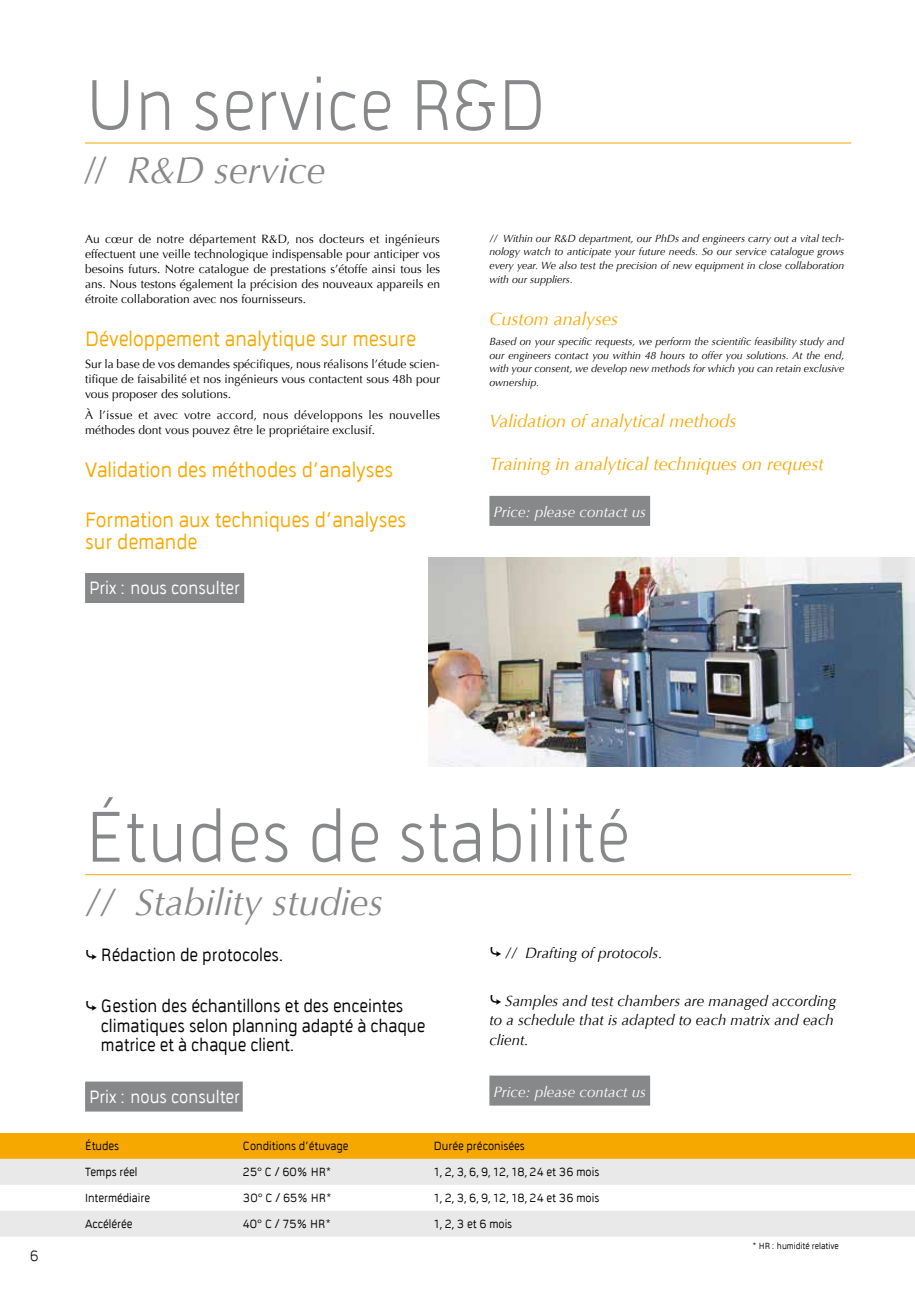
<style>
.page{position:relative;width:915px;height:1289px;background:#fff}
.page>*{position:absolute;margin:0;border:0;box-sizing:border-box;transform-origin:0 0}
.t1{font:300 72px "Tirana";color:#87888a}
.t2{font:italic 37.5px "Optima";color:#87888a}
.t3{font:21px/22.5px "Tirana";color:#f7a800}
.t4{font:18px/19.5px "Tirana";color:#000}
.t5{font:italic 18px "Optima";color:#f7a800}
.t6{font:18px "Tirana";color:#fff}
.t7{font:italic 15px/19.5px "Optima";color:#000}
.t8{font:italic 15px "Optima";color:#fff}
.t9{font:300 15px "Tirana";color:#000}
.t10{font:12px/15px "Optima";color:#000;text-align:justify}
.t11{font:12px "Tirana";color:#000}
.t12{font:italic 10.5px/13.5px "Optima";color:#000;text-align:justify}
.t13{font:9px "Tirana";color:#000}
.s1{font-style:normal}
</style>
<div class="page">
<hr style="left:85px;top:143px;width:765px;height:1px;background:#f7a800">
<hr style="left:85px;top:874px;width:765px;height:1px;background:#f7a800">
<div style="left:85px;top:573px;width:159px;height:30px;background:#87888a"></div>
<div style="left:489px;top:496px;width:161px;height:30px;background:#87888a"></div>
<div style="left:489px;top:1075px;width:161px;height:30px;background:#87888a"></div>
<div style="left:85px;top:1081px;width:158px;height:30px;background:#87888a"></div>
<img style="left:428px;top:557px;width:486px;height:210px">
<div style="left:0;top:1133px;width:914px;height:25px;background:#f7a800"></div>
<svg style="left:0;top:1158px;width:914px;height:78px;fill:#e9e9ea"></svg>
<h1 class="t1" style="left:85px;top:64px;width:463px">Un service R&amp;D</h1>
<h2 class="t2" style="left:85px;top:149px;width:242px"><span class="s1">//</span> R&amp;D service</h2>
<p class="t10" style="left:85px;top:232px;width:356px">Au cœur de notre département R&amp;D, nos docteurs et ingénieurs effectuent une veille technologique indispensable pour anticiper vos besoins futurs. Notre catalogue de prestations s’étoffe ainsi tous les ans. Nous testons également la précision des nouveaux appareils en étroite collaboration avec nos fournisseurs.</p>
<h3 class="t3" style="left:85px;top:328px;width:332px">Développement analytique sur mesure</h3>
<p class="t10" style="left:85px;top:356px;width:356px">Sur la base de vos demandes spécifiques, nous réalisons l’étude scien&shy;tifique de faisabilité et nos ingénieurs vous contactent sous 48h pour vous proposer des solutions.</p>
<p class="t10" style="left:85px;top:407px;width:356px">À l’issue et avec votre accord, nous développons les nouvelles méthodes dont vous pouvez être le propriétaire exclusif.</p>
<h3 class="t3" style="left:85px;top:458px;width:309px">Validation des méthodes d’analyses</h3>
<h3 class="t3" style="left:85px;top:508px;width:322px">Formation aux techniques d’analyses sur demande</h3>
<h3 class="t6" style="left:89px;top:577px;width:152px">Prix : nous consulter</h3>
<p class="t12" style="left:489px;top:232px;width:356px">// Within our R&amp;D department, our PhDs and engineers carry out a vital tech&shy;nology watch to anticipate your future needs. So our service catalogue grows every year. We also test the precision of new equipment in close collaboration with our suppliers.</p>
<h3 class="t5" style="left:489px;top:308px;width:130px">Custom analyses</h3>
<p class="t12" style="left:489px;top:335px;width:356px">Based on your specific requests, we perform the scientific feasibility study and our engineers contact you within 48 hours to offer you solutions. At the end, with your consent, we develop new methods for which you can retain exclusive ownership.</p>
<h3 class="t5" style="left:489px;top:410px;width:248px">Validation of analytical methods</h3>
<h3 class="t5" style="left:489px;top:453px;width:336px">Training in analytical techniques on request</h3>
<p class="t8" style="left:493px;top:503px;width:154px">Price: please contact us</p>
<p class="t9" style="left:30px;top:1246px;width:11px">6</p>
<h1 class="t1" style="left:85px;top:796px;width:546px">Études de stabilité</h1>
<h2 class="t2" style="left:85px;top:880px;width:299px">// Stability studies</h2>
<h3 class="t4" style="left:101px;top:944px;width:183px">Rédaction de protocoles.</h3>
<h3 class="t4" style="left:101px;top:996px;width:326px">Gestion des échantillons et des enceintes climatiques selon planning adapté à chaque matrice et à chaque client.</h3>
<p class="t7" style="left:505px;top:943px;width:159px">// Drafting of protocols.</p>
<p class="t7" style="left:489px;top:990px;width:348px;text-indent:16px">Samples and test chambers are managed according to a schedule that is adapted to each matrix and each client.</p>
<p class="t8" style="left:493px;top:1082px;width:154px">Price: please contact us</p>
<h3 class="t6" style="left:89px;top:1086px;width:152px">Prix : nous consulter</h3>
<p class="t11" style="left:85px;top:1139px;width:36px">Études</p>
<p class="t11" style="left:243px;top:1139px;width:107px">Conditions d’étuvage</p>
<p class="t11" style="left:433px;top:1139px;width:92px">Durée préconisées</p>
<p class="t11" style="left:85px;top:1165px;width:54px">Temps réel</p>
<p class="t11" style="left:243px;top:1165px;width:90px">25° C / 60% HR*</p>
<p class="t11" style="left:433px;top:1165px;width:167px">1, 2, 3, 6, 9, 12, 18, 24 et 36 mois</p>
<p class="t11" style="left:85px;top:1191px;width:67px">Intermédiaire</p>
<p class="t11" style="left:243px;top:1191px;width:90px">30° C / 65% HR*</p>
<p class="t11" style="left:433px;top:1191px;width:167px">1, 2, 3, 6, 9, 12, 18, 24 et 36 mois</p>
<p class="t11" style="left:85px;top:1217px;width:49px">Accélérée</p>
<p class="t11" style="left:243px;top:1217px;width:90px">40° C / 75% HR*</p>
<p class="t11" style="left:433px;top:1217px;width:80px">1, 2, 3 et 6 mois</p>
<p class="t13" style="left:752px;top:1240px;width:88px">* HR : humidité relative</p>
</div>
